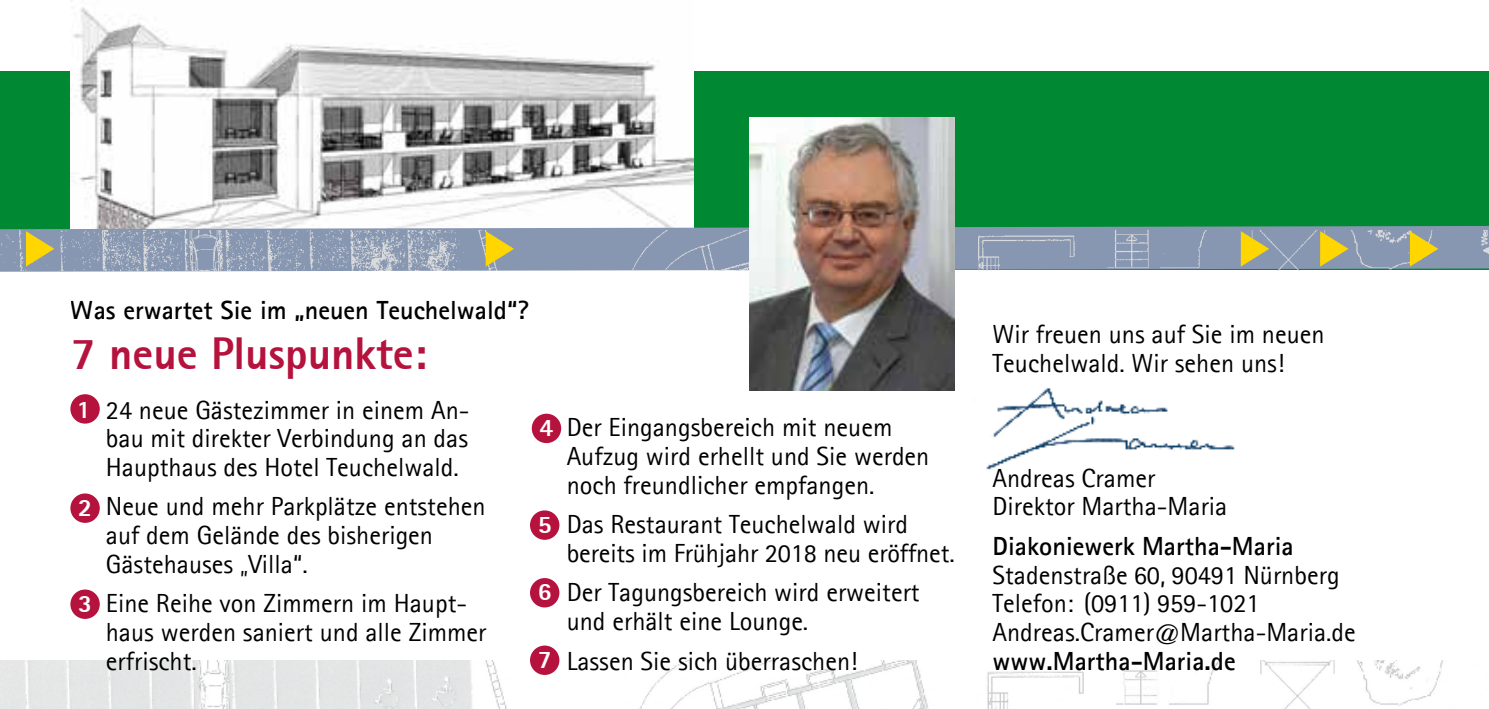
<style>
.page{position:relative;width:1489px;height:709px;background:#fff}
.page>*{position:absolute;margin:0;border:0;box-sizing:border-box;transform-origin:0 0}
.t1{font:800 45px "Agfa Rotis Sans Serif";color:#b5123e}
.t2{font:26.25px/28.8px "Agfa Rotis Sans Serif";color:#000}
.t3{font:700 26.25px "Agfa Rotis Sans Serif";color:#000}
.t4{font:800 25px "Agfa Rotis Sans Serif";color:#fff}
</style>
<div class="page">
<img style="left:0;top:660px;width:1444px;height:49px">
<img style="left:986px;top:388px;width:249px;height:82px">
<div style="left:0;top:71px;width:1488px;height:198px;background:#083"></div>
<img style="left:71px;top:0;width:622px;height:226px">
<svg style="left:0;top:226px;width:1488px;height:46px"></svg>
<div style="left:530px;top:510px;width:29px;height:30px;background:#b5123e;border-radius:50%"></div>
<div style="left:531px;top:414px;width:30px;height:29px;background:#b5123e;border-radius:50%"></div>
<div style="left:530px;top:578px;width:29px;height:29px;background:#b5123e;border-radius:50%"></div>
<div style="left:530px;top:645px;width:29px;height:30px;background:#b5123e;border-radius:50%"></div>
<div style="left:70px;top:493px;width:30px;height:30px;background:#b5123e;border-radius:50%"></div>
<div style="left:70px;top:589px;width:30px;height:30px;background:#b5123e;border-radius:50%"></div>
<div style="left:70px;top:394px;width:30px;height:29px;background:#b5123e;border-radius:50%"></div>
<img style="left:0;top:230px;width:1488px;height:40px">
<svg style="left:26px;top:231px;width:28px;height:35px"></svg>
<svg style="left:485px;top:231px;width:29px;height:35px"></svg>
<svg style="left:1240px;top:231px;width:28px;height:35px"></svg>
<svg style="left:1319px;top:231px;width:29px;height:35px"></svg>
<svg style="left:1409px;top:231px;width:29px;height:35px"></svg>
<img style="left:749px;top:117px;width:205px;height:273px">
<p class="t3" style="left:71px;top:293px;width:459px">Was erwartet Sie im „neuen Teuchelwald“?</p>
<h1 class="t1" style="left:71px;top:324px;width:357px">7 neue Pluspunkte:</h1>
<p class="t2" style="left:106px;top:395px;width:365px;text-align:justify">24 neue Gästezimmer in einem An&shy;bau mit direkter Verbindung an das Haupthaus des Hotel Teuchelwald.</p>
<p class="t2" style="left:106px;top:492px;width:381px">Neue und mehr Parkplätze entstehen auf dem Gelände des bisherigen<br>Gästehauses „Villa“.</p>
<p class="t2" style="left:106px;top:588px;width:382px">Eine Reihe von Zimmern im Haupt&shy;haus werden saniert und alle Zimmer erfrischt.</p>
<p class="t4" style="left:77px;top:393px;width:15px">1</p>
<p class="t4" style="left:78px;top:491px;width:15px">2</p>
<p class="t4" style="left:78px;top:587px;width:15px">3</p>
<p class="t4" style="left:539px;top:411px;width:15px">4</p>
<p class="t4" style="left:537px;top:508px;width:15px">5</p>
<p class="t4" style="left:537px;top:576px;width:15px">6</p>
<p class="t4" style="left:537px;top:643px;width:15px">7</p>
<p class="t2" style="left:566px;top:412px;width:364px">Der Eingangsbereich mit neuem<br>Aufzug wird erhellt und Sie werden noch freundlicher empfangen.</p>
<p class="t2" style="left:566px;top:509px;width:389px">Das Restaurant Teuchelwald wird bereits im Frühjahr 2018 neu eröffnet.</p>
<p class="t2" style="left:566px;top:577px;width:354px">Der Tagungsbereich wird erweitert und erhält eine Lounge.</p>
<p class="t2" style="left:566px;top:646px;width:292px">Lassen Sie sich überraschen!</p>
<p class="t2" style="left:992px;top:319px;width:333px">Wir freuen uns auf Sie im neuen<br>Teuchelwald. Wir sehen uns!</p>
<p class="t2" style="left:992px;top:463px;width:236px">Andreas Cramer<br>Direktor Martha-Maria</p>
<p class="t3" style="left:992px;top:529px;width:303px">Diakoniewerk Martha-Maria</p>
<p class="t2" style="left:992px;top:560px;width:365px">Stadenstraße 60, 90491 Nürnberg<br>Telefon: (0911) 959-1021<br>Andreas.Cramer@Martha-Maria.de</p>
<p class="t3" style="left:992px;top:644px;width:245px">www.Martha-Maria.de</p>
</div>
